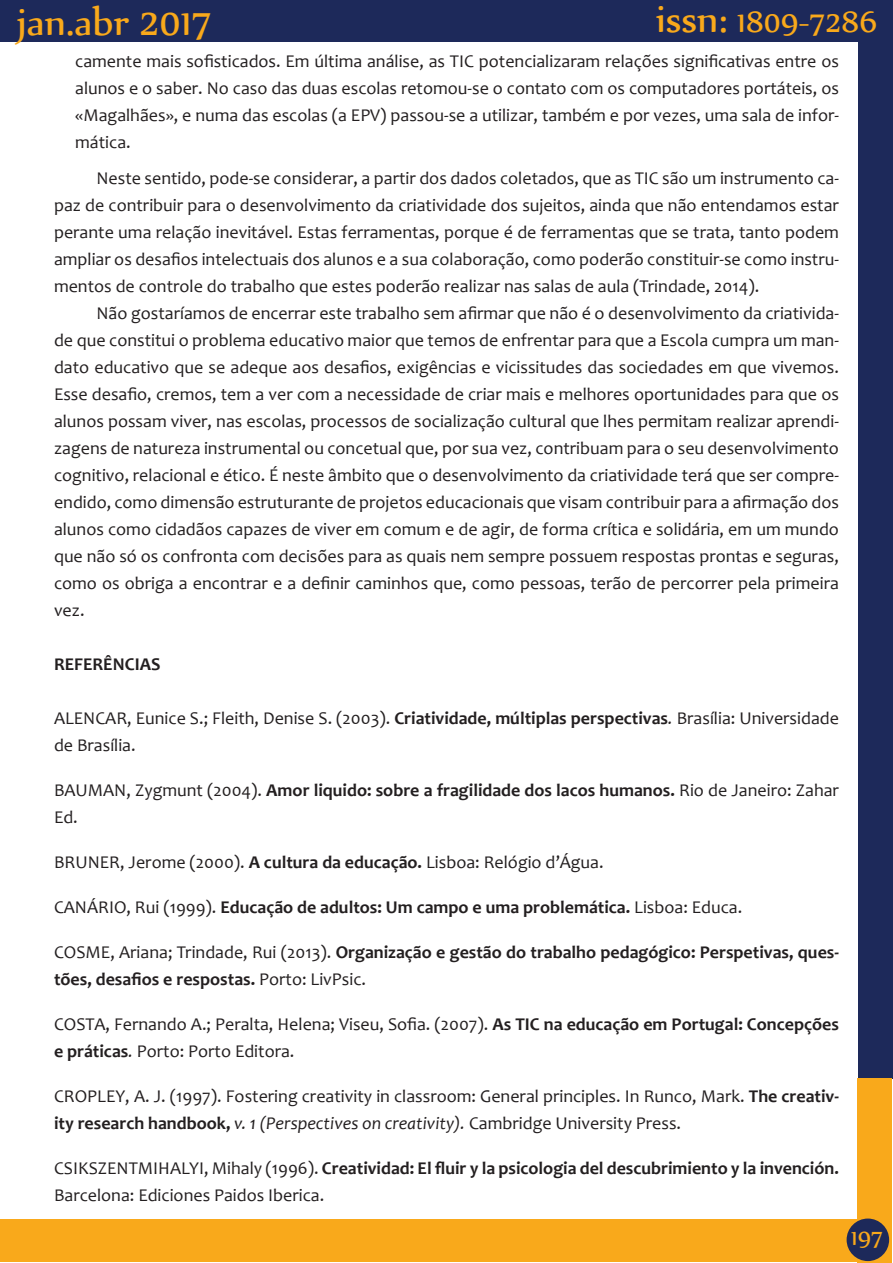
<style>
.page{position:relative;width:893px;height:1263px;background:#fff}
.page>*{position:absolute;margin:0;border:0;box-sizing:border-box;transform-origin:0 0}
.t1{font:45px "Nyala";color:#f9a91b}
.t2{font:36px "Nyala";color:#f9a91b}
.t3{font:27px "Nyala";color:#f9a91b}
.t4{font:18px/27px "Candara";color:#231f20}
.t5{font:700 18px/27px "Candara";color:#231f20}
.s1{font-size:45px}
.s2{font-weight:700}
.s3{font-style:italic}
.s4{font-weight:400}
</style>
<div class="page">
<div style="left:858px;top:0;width:34px;height:1079px;background:#1d295a"></div>
<div style="left:0;top:0;width:890px;height:41px;background:#1d295a"></div>
<div style="left:857px;top:1079px;width:34px;height:184px;background:#f9a91b"></div>
<div style="left:0;top:1219px;width:860px;height:43px;background:#f9a91b"></div>
<div style="left:847px;top:1218px;width:42px;height:43px;background:#1d295a;border-radius:50%"></div>
<h1 class="t1" style="left:17px;top:-6px;width:197px">jan.abr 2017</h1>
<h2 class="t2" style="left:656px;top:0;width:223px"><span class="s1">issn:</span> 1809-7286</h2>
<p class="t4" style="left:75px;top:48px;width:765px;text-align:justify">camente mais sofisticados. Em última análise, as TIC potencializaram relações significativas entre os alunos e o saber. No caso das duas escolas retomou-se o contato com os computadores portáteis, os «Magalhães», e numa das escolas (a EPV) passou-se a utilizar, também e por vezes, uma sala de infor&shy;mática.</p>
<p class="t4" style="left:54px;top:165px;width:786px;text-align:justify;text-indent:43px">Neste sentido, pode-se considerar, a partir dos dados coletados, que as TIC são um instrumento ca&shy;paz de contribuir para o desenvolvimento da criatividade dos sujeitos, ainda que não entendamos estar perante uma relação inevitável. Estas ferramentas, porque é de ferramentas que se trata, tanto podem ampliar os desafios intelectuais dos alunos e a sua colaboração, como poderão constituir-se como instru&shy;mentos de controle do trabalho que estes poderão realizar nas salas de aula (Trindade, 2014).</p>
<p class="t4" style="left:54px;top:300px;width:786px;text-align:justify;text-indent:43px">Não gostaríamos de encerrar este trabalho sem afirmar que não é o desenvolvimento da criativida&shy;de que constitui o problema educativo maior que temos de enfrentar para que a Escola cumpra um man&shy;dato educativo que se adeque aos desafios, exigências e vicissitudes das sociedades em que vivemos.<br>Esse desafio, cremos, tem a ver com a necessidade de criar mais e melhores oportunidades para que os alunos possam viver, nas escolas, processos de socialização cultural que lhes permitam realizar aprendi&shy;zagens de natureza instrumental ou concetual que, por sua vez, contribuam para o seu desenvolvimento cognitivo, relacional e ético. É neste âmbito que o desenvolvimento da criatividade terá que ser compre&shy;endido, como dimensão estruturante de projetos educacionais que visam contribuir para a afirmação dos alunos como cidadãos capazes de viver em comum e de agir, de forma crítica e solidária, em um mundo que não só os confronta com decisões para as quais nem sempre possuem respostas prontas e seguras, como os obriga a encontrar e a definir caminhos que, como pessoas, terão de percorrer pela primeira vez.</p>
<p class="t5" style="left:54px;top:650px;width:108px">REFERÊNCIAS</p>
<p class="t4" style="left:54px;top:705px;width:786px">ALENCAR, Eunice S.; Fleith, Denise S. (2003). <span class="s2">Criatividade, múltiplas perspectivas</span><span class="s3">.</span> Brasília: Universidade de Brasília.</p>
<p class="t5" style="left:54px;top:776px;width:786px"><span class="s4">BAUMAN, Zygmunt (2004).</span> Amor liquido: sobre a fragilidade dos lacos humanos. <span class="s4">Rio de Janeiro: Zahar<br>Ed.</span></p>
<p class="t4" style="left:54px;top:849px;width:551px">BRUNER, Jerome (2000). <span class="s2">A cultura da educação.</span> Lisboa: Relógio d’Água.</p>
<p class="t5" style="left:54px;top:893px;width:690px"><span class="s4">CANÁRIO, Rui (1999).</span> Educação de adultos: Um campo e uma problemática. <span class="s4">Lisboa: Educa.</span></p>
<p class="t5" style="left:54px;top:938px;width:786px"><span class="s4">COSME, Ariana; Trindade, Rui (2013).</span> Organização e gestão do trabalho pedagógico: Perspetivas, ques&shy;tões, desafios e respostas. <span class="s4">Porto: LivPsic.</span></p>
<p class="t4" style="left:54px;top:1011px;width:786px">COSTA, Fernando A.; Peralta, Helena; Viseu, Sofia. (2007). <span class="s2">As TIC na educação em Portugal: Concepções e práticas</span><span class="s3">.</span> Porto: Porto Editora.</p>
<p class="t4" style="left:54px;top:1083px;width:786px">CROPLEY, A. J. (1997). Fostering creativity in classroom: General principles. In Runco, Mark. <span class="s2">The creativ&shy;ity research handbook,</span> <span class="s3">v. 1 (Perspectives on creativity).</span> Cambridge University Press.</p>
<p class="t4" style="left:54px;top:1155px;width:786px">CSIKSZENTMIHALYI, Mihaly (1996). <span class="s2">Creatividad: El fluir y la psicologia del descubrimiento y la invención.<br></span>Barcelona: Ediciones Paidos Iberica.</p>
<h3 class="t3" style="left:851px;top:1220px;width:34px">197</h3>
</div>
